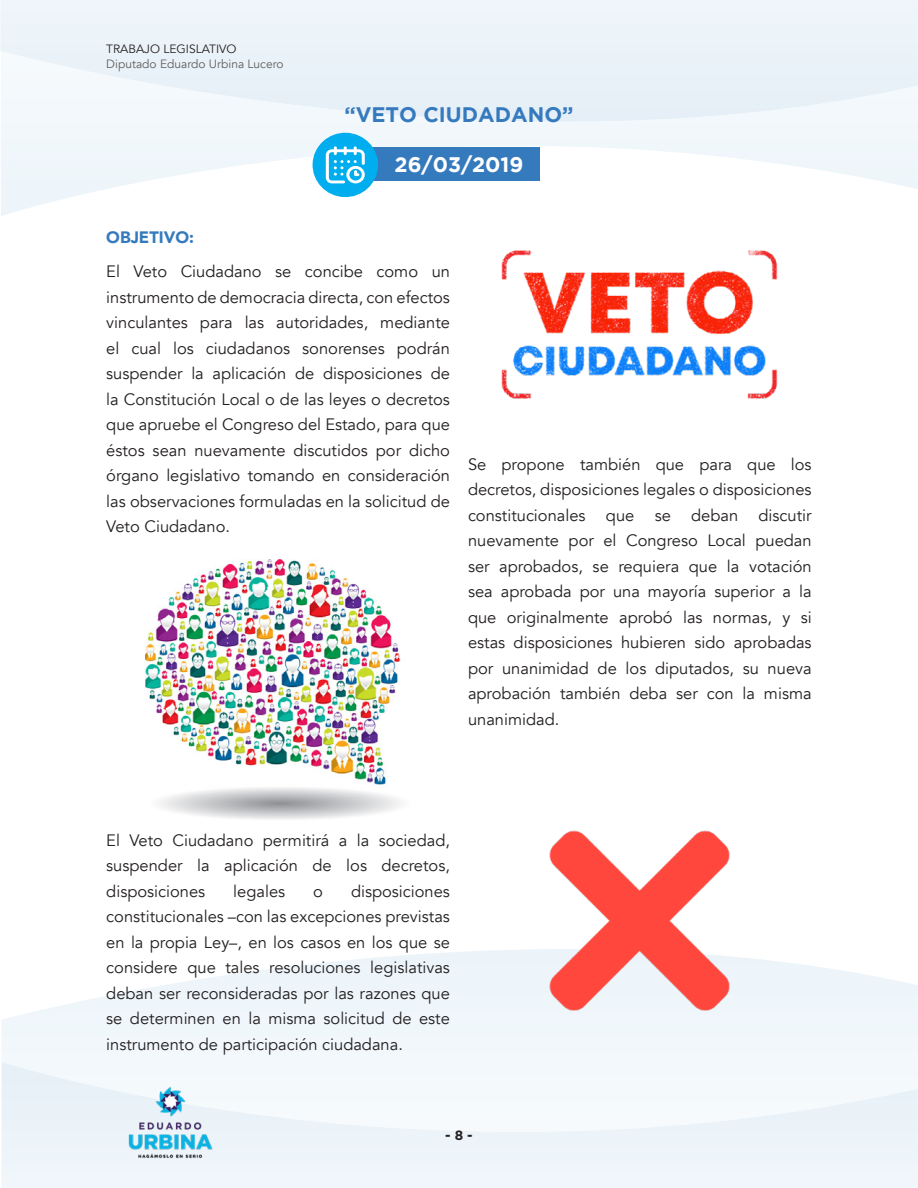
<style>
.page{position:relative;width:918px;height:1188px;background:#fff}
.page>*{position:absolute;margin:0;border:0;box-sizing:border-box;transform-origin:0 0}
.Subtitle{font:700 21px "Gotham";color:#367abe}
.Subtitle-2{font:700 21px "Gotham";color:#fff}
.Space_paragraph{font:16.5px/25.5px "Avenir";color:#231f20;text-align:justify}
.Bold_Detail{font:900 16.5px "Avenir";color:#367abe}
.t1{font:700 13.5px "Gotham";color:#231f20}
.t2{font:12px "Avenir";color:#5f5e5e}
.t3{font:12px "Avenir";color:#231f20}
</style>
<div class="page">
<svg style="left:2px;top:949px;width:916px;height:104px"></svg>
<div style="left:2px;top:1132px;width:916px;height:56px;background:#eef5fa"></div>
<svg style="left:1px;top:122px;width:917px;height:94px"></svg>
<img style="left:113px;top:1066px;width:114px;height:101px">
<div style="left:371px;top:147px;width:168px;height:34px;background:#367abe"></div>
<svg style="left:312px;top:132px;width:67px;height:66px"></svg>
<img style="left:468px;top:194px;width:344px;height:205px">
<img style="left:146px;top:559px;width:255px;height:260px">
<img style="left:537px;top:830px;width:206px;height:194px">
<p class="t3" style="left:106px;top:42px;width:132px">TRABAJO LEGISLATIVO</p>
<p class="t2" style="left:106px;top:57px;width:179px">Diputado Eduardo Urbina Lucero</p>
<p class="Subtitle" style="left:344px;top:102px;width:231px">“VETO CIUDADANO”</p>
<p class="Subtitle-2" style="left:395px;top:152px;width:130px">26/03/2019</p>
<p class="Bold_Detail" style="left:106px;top:223px;width:89px">OBJETIVO:</p>
<p class="Space_paragraph" style="left:106px;top:259px;width:345px">El Veto Ciudadano se concibe como un instrumento de democracia directa, con efectos vinculantes para las autoridades, mediante el cual los ciudadanos sonorenses podrán suspender la aplicación de disposiciones de la Constitución Local o de las leyes o decretos que apruebe el Congreso del Estado, para que éstos sean nuevamente discutidos por dicho órgano legislativo tomando en consideración las observaciones formuladas en la solicitud de Veto Ciudadano.</p>
<p class="Space_paragraph" style="left:468px;top:452px;width:345px">Se propone también que para que los decretos, disposiciones legales o disposiciones constitucionales que se deban discutir nuevamente por el Congreso Local puedan ser aprobados, se requiera que la votación sea aprobada por una mayoría superior a la que originalmente aprobó las normas, y si estas disposiciones hubieren sido aprobadas por unanimidad de los diputados, su nueva aprobación también deba ser con la misma unanimidad.</p>
<p class="Space_paragraph" style="left:106px;top:828px;width:345px">El Veto Ciudadano permitirá a la sociedad, suspender la aplicación de los decretos, disposiciones</p>
<p class="Space_paragraph" style="left:106px;top:879px;width:345px;text-indent:245px">disposiciones constitucionales –con las excepciones previstas en la propia Ley–, en los casos en los que se considere que tales resoluciones legislativas deban ser reconsideradas por las razones que se determinen en la misma solicitud de este instrumento de participación ciudadana.</p>
<p class="Space_paragraph" style="left:233px;top:879px;width:53px">legales</p>
<p class="Space_paragraph" style="left:313px;top:879px;width:11px">o</p>
<p class="t1" style="left:445px;top:1128px;width:29px">- 8 -</p>
</div>
